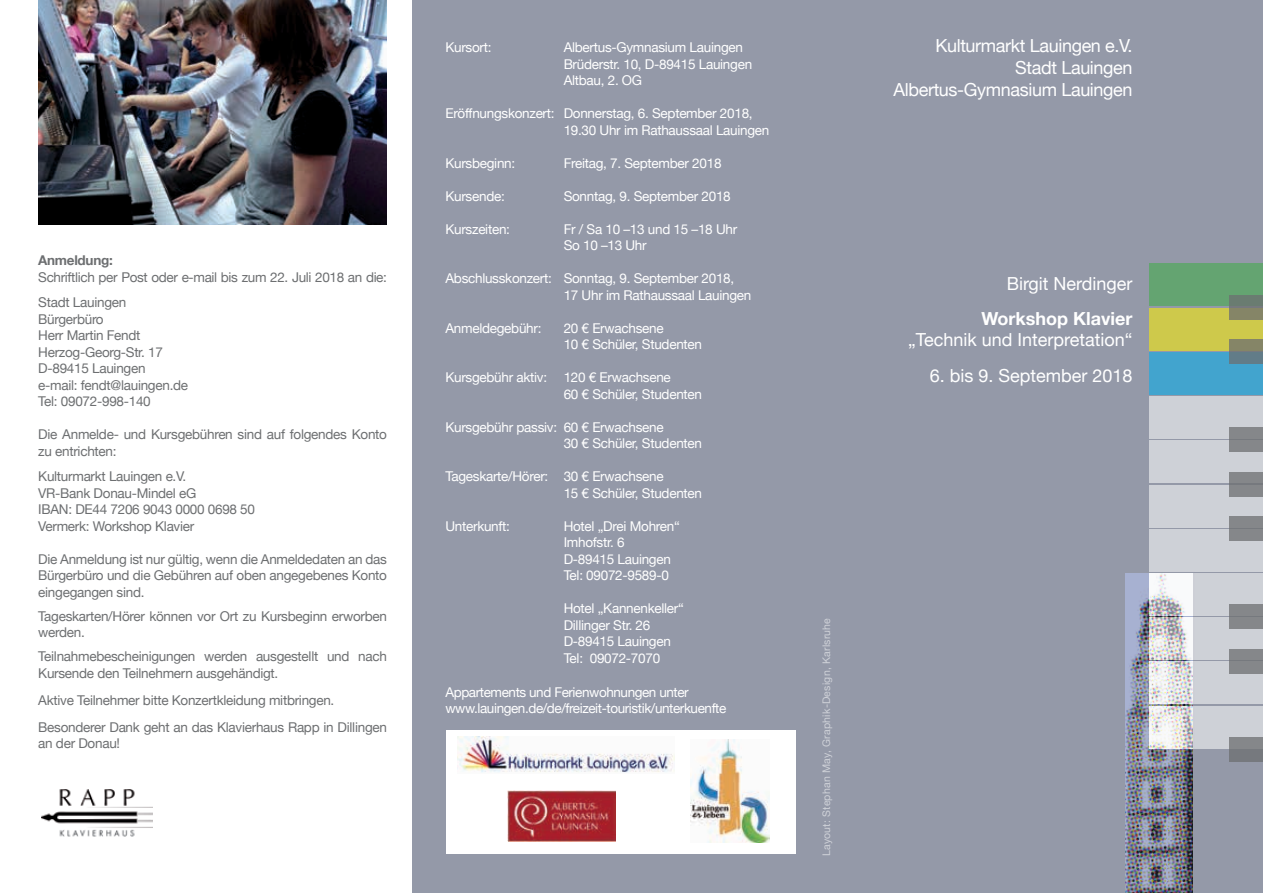
<style>
.page{position:relative;width:1263px;height:893px;background:#fff}
.page>*{position:absolute;margin:0;border:0;box-sizing:border-box;transform-origin:0 0}
.t1{font:18px/21.6px "Helvetica Neue";letter-spacing:-.02em;color:#fff;text-align:right}
.t2{font:18px "Helvetica Neue";color:#fff}
.t3{font:700 18px "Helvetica Neue";color:#fff}
.t4{font:13.5px/16.5px "Helvetica Neue";letter-spacing:-.02em;color:#fff}
.t5{font:13.5px/16.5px "Helvetica Neue";letter-spacing:-.02em;color:#6d6f71}
.t6{font:700 13.5px "Helvetica Neue";letter-spacing:-.02em;color:#6d6f71}
.t7{font:10.5px "Helvetica Neue";letter-spacing:.02em;color:#fff}
</style>
<div class="page">
<div style="left:412px;top:0;width:851px;height:893px;background:#9499a8"></div>
<div style="left:1149px;top:264px;width:114px;height:42px;background:#64a471"></div>
<div style="left:1149px;top:308px;width:114px;height:42px;background:#cec94b"></div>
<div style="left:1149px;top:352px;width:114px;height:43px;background:#42a4ce"></div>
<div style="left:1149px;top:396px;width:114px;height:43px;background:#ced1d7"></div>
<div style="left:1149px;top:441px;width:114px;height:42px;background:#ced1d7"></div>
<div style="left:1149px;top:485px;width:114px;height:42px;background:#ced1d7"></div>
<div style="left:1149px;top:529px;width:114px;height:42px;background:#ced1d7"></div>
<div style="left:1149px;top:573px;width:114px;height:43px;background:#ced1d7"></div>
<div style="left:1149px;top:617px;width:114px;height:43px;background:#ced1d7"></div>
<div style="left:1149px;top:662px;width:114px;height:42px;background:#ced1d7"></div>
<div style="left:1149px;top:706px;width:114px;height:42px;background:#ced1d7"></div>
<img style="left:38px;top:0;width:349px;height:224px">
<svg style="left:1229px;top:295px;width:34px;height:25px"></svg>
<svg style="left:1229px;top:339px;width:34px;height:25px"></svg>
<div style="left:1229px;top:427px;width:34px;height:25px;background:#85878a"></div>
<div style="left:1229px;top:472px;width:34px;height:25px;background:linear-gradient(to right,#848689,#848689)"></div>
<div style="left:1229px;top:516px;width:34px;height:25px;background:#85878a"></div>
<div style="left:1229px;top:604px;width:34px;height:25px;background:#85878a"></div>
<div style="left:1229px;top:649px;width:34px;height:24px;background:#85878a"></div>
<div style="left:1229px;top:737px;width:34px;height:25px;background:linear-gradient(to right,#7d7f83,#7d7f83)"></div>
<img style="left:1126px;top:573px;width:66px;height:320px">
<img style="left:41px;top:790px;width:111px;height:47px">
<div style="left:446px;top:730px;width:350px;height:124px;background:#fff"></div>
<img style="left:457px;top:737px;width:218px;height:36px">
<img style="left:507px;top:790px;width:109px;height:51px">
<img style="left:690px;top:739px;width:79px;height:103px">
<p class="t6" style="left:38px;top:252px;width:76px">Anmeldung:</p>
<p class="t5" style="left:38px;top:264px;width:350px;line-height:25.5px">Schriftlich per Post oder e-mail bis zum 22. Juli 2018 an die:<br>Stadt Lauingen</p>
<p class="t5" style="left:38px;top:310px;width:151px">Bürgerbüro<br>Herr Martin Fendt<br>Herzog-Georg-Str. 17<br>D-89415 Lauingen e-mail: fendt@lauingen.de<br>Tel: 09072-998-140</p>
<p class="t5" style="left:38px;top:426px;width:350px">Die Anmelde- und Kursgebühren sind auf folgendes Konto zu entrichten:</p>
<p class="t5" style="left:38px;top:468px;width:218px">Kulturmarkt Lauingen e.V.<br>VR-Bank Donau-Mindel eG<br>IBAN: DE44 7206 9043 0000 0698 50<br>Vermerk: Workshop Klavier</p>
<p class="t5" style="left:38px;top:550px;width:350px;text-align:justify">Die Anmeldung ist nur gültig, wenn die Anmeldedaten an das Bürgerbüro und die Gebühren auf oben angegebenes Konto eingegangen sind.</p>
<p class="t5" style="left:38px;top:607px;width:350px">Tageskarten/Hörer können vor Ort zu Kursbeginn erworben werden.</p>
<p class="t5" style="left:38px;top:648px;width:350px">Teilnahmebescheinigungen werden ausgestellt und nach<br>Kursende den Teilnehmern ausgehändigt.</p>
<p class="t5" style="left:38px;top:686px;width:350px;line-height:27px">Aktive Teilnehmer bitte Konzertkleidung mitbringen.<br>Besonderer Dank geht an das Klavierhaus Rapp in Dillingen</p>
<p class="t5" style="left:38px;top:735px;width:83px">an der Donau!</p>
<p class="t4" style="left:564px;top:39px;width:190px">Albertus-Gymnasium Lauingen<br>Brüderstr. 10, D-89415 Lauingen<br>Altbau, 2. OG</p>
<p class="t4" style="left:564px;top:105px;width:207px">Donnerstag, 6. September 2018,<br>19.30 Uhr im Rathaussaal Lauingen</p>
<p class="t4" style="left:564px;top:154px;width:159px">Freitag, 7. September 2018</p>
<p class="t4" style="left:564px;top:187px;width:169px">Sonntag, 9. September 2018</p>
<p class="t4" style="left:564px;top:220px;width:175px">Fr / Sa 10 –13 und 15 –18 Uhr<br>So 10 –13 Uhr</p>
<p class="t4" style="left:564px;top:270px;width:189px">Sonntag, 9. September 2018,<br>17 Uhr im Rathaussaal Lauingen</p>
<p class="t4" style="left:564px;top:319px;width:140px">20 € Erwachsene<br>10 € Schüler, Studenten</p>
<p class="t4" style="left:564px;top:369px;width:140px">120 € Erwachsene<br>60 € Schüler, Studenten</p>
<p class="t4" style="left:564px;top:418px;width:140px">60 € Erwachsene<br>30 € Schüler, Studenten</p>
<p class="t4" style="left:564px;top:468px;width:140px">30 € Erwachsene<br>15 € Schüler, Studenten</p>
<p class="t4" style="left:564px;top:517px;width:118px">Hotel „Drei Mohren“<br>Imhofstr. 6<br>D-89415 Lauingen<br>Tel: 09072-9589-0</p>
<p class="t4" style="left:564px;top:600px;width:122px">Hotel „Kannenkeller“<br>Dillinger Str. 26<br>D-89415 Lauingen<br>Tel: 09072-7070</p>
<p class="t4" style="left:445px;top:39px;width:48px">Kursort:</p>
<p class="t4" style="left:445px;top:105px;width:111px">Eröffnungskonzert:</p>
<p class="t4" style="left:445px;top:154px;width:71px">Kursbeginn:</p>
<p class="t4" style="left:445px;top:187px;width:61px">Kursende:</p>
<p class="t4" style="left:445px;top:220px;width:66px">Kurszeiten:</p>
<p class="t4" style="left:445px;top:270px;width:108px">Abschlusskonzert:</p>
<p class="t4" style="left:445px;top:319px;width:98px">Anmeldegebühr:</p>
<p class="t4" style="left:445px;top:369px;width:103px">Kursgebühr aktiv:</p>
<p class="t4" style="left:445px;top:418px;width:113px">Kursgebühr passiv:</p>
<p class="t4" style="left:445px;top:468px;width:104px">Tageskarte/Hörer:</p>
<p class="t4" style="left:445px;top:517px;width:66px">Unterkunft:</p>
<p class="t4" style="left:445px;top:684px;width:282px">Appartements und Ferienwohnungen unter www.lauingen.de/de/freizeit-touristik/unterkuenfte</p>
<p class="t7" style="left:820px;top:856px;width:240px;rotate:-90deg">Layout: Stephan May, Graphik-Design, Karlsruhe</p>
<h1 class="t1" style="left:893px;top:35px;width:241px">Kulturmarkt Lauingen e.V.<br>Stadt Lauingen<br>Albertus-Gymnasium Lauingen</h1>
<h1 class="t2" style="left:1007px;top:273px;width:127px">Birgit Nerdinger</h1>
<h1 class="t3" style="left:981px;top:307px;width:152px">Workshop Klavier</h1>
<h1 class="t2" style="left:908px;top:329px;width:226px">„Technik und Interpretation“</h1>
<h1 class="t2" style="left:930px;top:365px;width:204px">6. bis 9. September 2018</h1>
</div>
